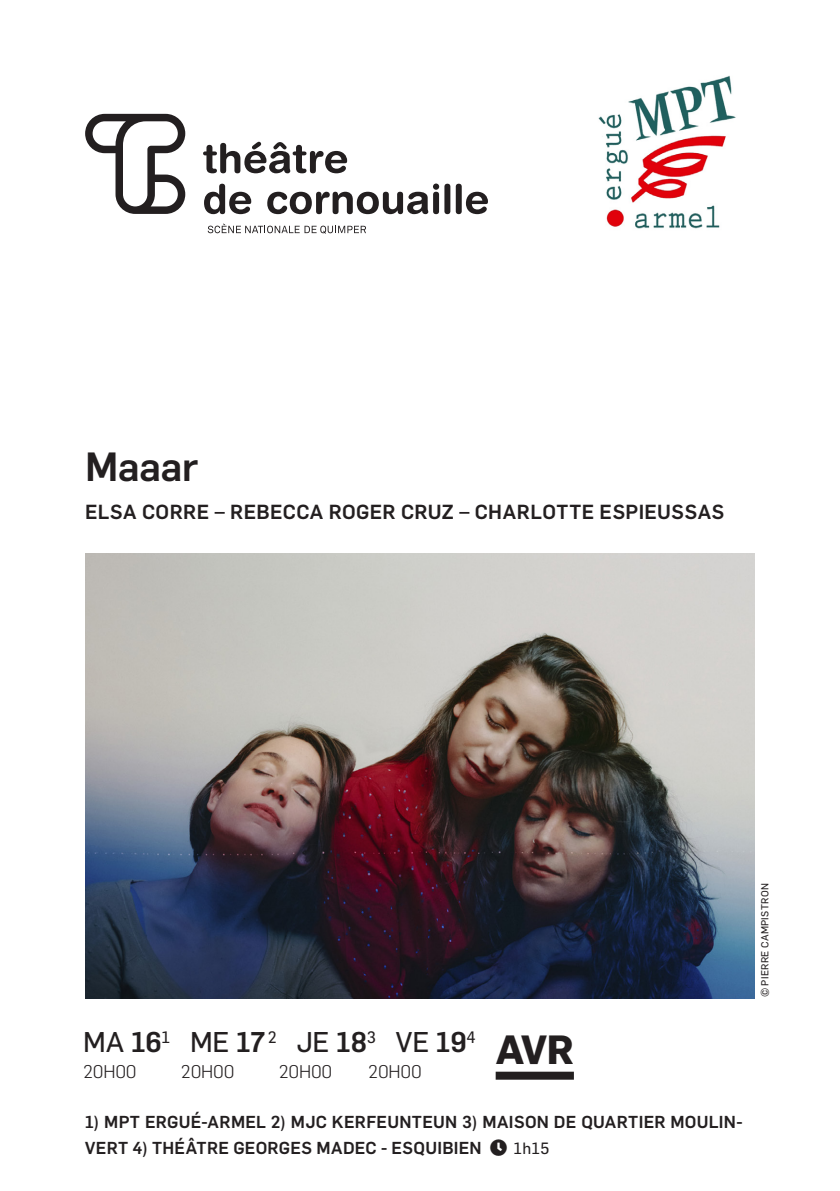
<style>
.page{position:relative;width:840px;height:1191px;background:#fff}
.page>*{position:absolute;margin:0;border:0;box-sizing:border-box;transform-origin:0 0}
.Titre1{font:500 40px "Flama";letter-spacing:-.01em;color:#231f20}
.DATE-mois{font:700 40px "Flama";color:#231f20}
.DATE-mois-2{font:28px "Flama Basic";letter-spacing:-.01em;color:#231f20}
.Titre1-2{font:500 20px "Flama";letter-spacing:.02em;color:#231f20}
.DATE-mois-3{font:300 18px "Flama";letter-spacing:.01em;color:#231f20}
.Body_text{font:500 17px/26px "Flama";letter-spacing:.015em;color:#231f20}
.Body_text-2{font:16px "Flama Basic";color:#231f20}
.signature{font:10px "Flama Basic";letter-spacing:.03em;color:#231f20}
.s1{font-family:"Flama";font-weight:500}
</style>
<div class="page">
<img style="left:85px;top:554px;width:669px;height:444px">
<div style="left:495px;top:1071px;width:78px;height:8px;background:#231f20"></div>
<svg style="left:203px;top:142px;width:144px;height:31px"></svg>
<svg style="left:204px;top:184px;width:47px;height:30px"></svg>
<svg style="left:267px;top:183px;width:172px;height:31px"></svg>
<div style="left:444px;top:184px;width:6px;height:30px;background:#231f20;border-radius:3px"></div>
<div style="left:455px;top:184px;width:6px;height:30px;background:#231f20;border-radius:3px"></div>
<svg style="left:465px;top:192px;width:22px;height:22px"></svg>
<svg style="left:85px;top:114px;width:100px;height:100px"></svg>
<svg style="left:207px;top:223px;width:159px;height:11px"></svg>
<img style="left:598px;top:75px;width:138px;height:154px">
<p class="Titre1" style="left:85px;top:437px;width:115px">Maaar</p>
<p class="Titre1-2" style="left:85px;top:497px;width:640px">ELSA CORRE – REBECCA ROGER CRUZ – CHARLOTTE ESPIEUSSAS</p>
<p class="DATE-mois-2" style="left:83px;top:1022px;width:394px">MA <span class="s1">16</span><sup>1</sup> ME <span class="s1">17</span><sup>1</sup><sup>2</sup> JE <span class="s1">18</span><sup>3</sup> VE <span class="s1">19</span><sup>4</sup></p>
<p class="DATE-mois-3" style="left:83px;top:1059px;width:55px">20H00</p>
<p class="DATE-mois-3" style="left:181px;top:1059px;width:55px">20H00</p>
<p class="DATE-mois-3" style="left:278px;top:1059px;width:55px">20H00</p>
<p class="DATE-mois-3" style="left:368px;top:1059px;width:55px">20H00</p>
<p class="DATE-mois" style="left:495px;top:1020px;width:80px">AVR</p>
<p class="Body_text" style="left:85px;top:1107px;width:658px">1) MPT ERGUÉ-ARMEL 2) MJC KERFEUNTEUN 3) MAISON DE QUARTIER MOULIN-<br>VERT 4) THÉÂTRE GEORGES MADEC - ESQUIBIEN</p>
<p class="Body_text-2" style="left:513px;top:1136px;width:37px">1h15</p>
<p class="signature" style="left:757px;top:997px;width:115px;rotate:-90deg">© PIERRE CAMPISTRON</p>
</div>
